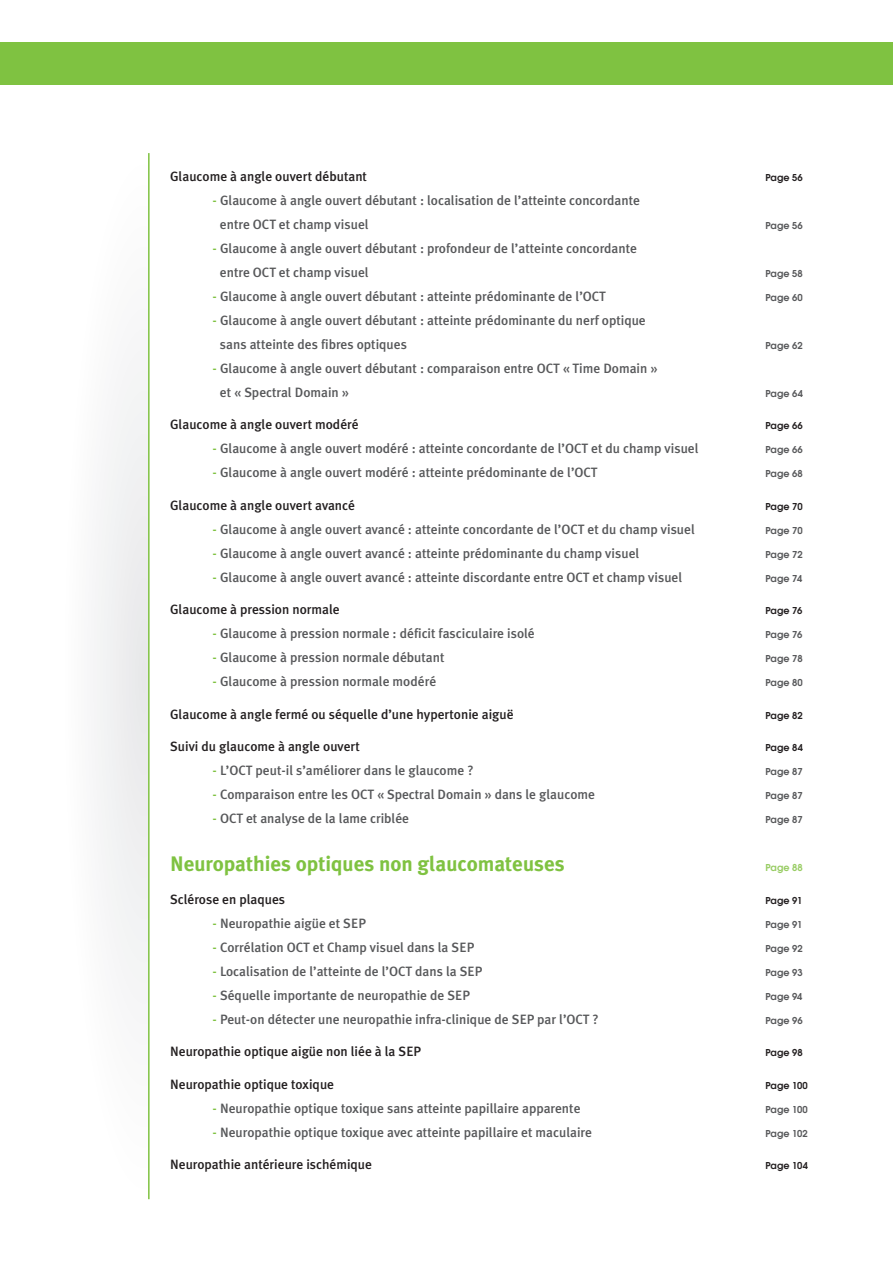
<style>
.page{position:relative;width:893px;height:1263px;background:#fff}
.page>*{position:absolute;margin:0;border:0;box-sizing:border-box;transform-origin:0 0}
.t1{font:700 21px "Meta Plus";color:#7fc241}
.t2{font:500 13.5px/24px "Meta Plus";color:#57585a}
.t3{font:500 13.5px "Meta Plus";color:#231f20}
.t4{font:600 10.5px "Avant Garde Gothic Itc T";color:#57585a}
.t5{font:600 10.5px "Avant Garde Gothic Itc T";color:#231f20}
.t6{font:600 10.5px "Avant Garde Gothic Itc T";color:#98cc63}
.s1{color:#7fc241}
</style>
<div class="page">
<div style="left:64px;top:153px;width:85px;height:1046px;background:#f9f9f9"></div>
<hr style="left:148px;top:153px;width:2px;height:1046px;background:#7fc241">
<div style="left:0;top:43px;width:893px;height:42px;background:#7fc241"></div>
<p class="t3" style="left:170px;top:171px;width:198px">Glaucome à angle ouvert débutant</p>
<p class="t5" style="left:765px;top:173px;width:39px">Page 56</p>
<p class="t2" style="left:220px;top:189px;width:422px;text-indent:-7px"><span class="s1">-</span> Glaucome à angle ouvert débutant : localisation de l’atteinte concordante entre OCT et champ visuel</p>
<p class="t4" style="left:765px;top:221px;width:39px">Page 56</p>
<p class="t2" style="left:220px;top:237px;width:419px;text-indent:-7px"><span class="s1">-</span> Glaucome à angle ouvert débutant : profondeur de l’atteinte concordante entre OCT et champ visuel</p>
<p class="t4" style="left:765px;top:269px;width:39px">Page 58</p>
<p class="t2" style="left:213px;top:285px;width:395px"><span class="s1">-</span> Glaucome à angle ouvert débutant : atteinte prédominante de l’OCT</p>
<p class="t4" style="left:765px;top:293px;width:39px">Page 60</p>
<p class="t2" style="left:220px;top:309px;width:427px;text-indent:-7px"><span class="s1">-</span> Glaucome à angle ouvert débutant : atteinte prédominante du nerf optique sans atteinte des fibres optiques</p>
<p class="t4" style="left:765px;top:341px;width:39px">Page 62</p>
<p class="t2" style="left:220px;top:357px;width:439px;text-indent:-7px"><span class="s1">-</span> Glaucome à angle ouvert débutant : comparaison entre OCT « Time Domain » et « Spectral Domain »</p>
<p class="t4" style="left:765px;top:389px;width:39px">Page 64</p>
<p class="t3" style="left:170px;top:419px;width:190px">Glaucome à angle ouvert modéré</p>
<p class="t5" style="left:765px;top:422px;width:39px">Page 66</p>
<p class="t2" style="left:213px;top:438px;width:487px"><span class="s1">-</span> Glaucome à angle ouvert modéré : atteinte concordante de l’OCT et du champ visuel</p>
<p class="t4" style="left:765px;top:446px;width:39px">Page 66</p>
<p class="t2" style="left:213px;top:462px;width:387px"><span class="s1">-</span> Glaucome à angle ouvert modéré : atteinte prédominante de l’OCT</p>
<p class="t4" style="left:765px;top:470px;width:39px">Page 68</p>
<p class="t3" style="left:170px;top:500px;width:186px">Glaucome à angle ouvert avancé</p>
<p class="t5" style="left:765px;top:502px;width:39px">Page 70</p>
<p class="t2" style="left:213px;top:518px;width:484px"><span class="s1">-</span> Glaucome à angle ouvert avancé : atteinte concordante de l’OCT et du champ visuel</p>
<p class="t4" style="left:765px;top:526px;width:39px">Page 70</p>
<p class="t2" style="left:213px;top:542px;width:428px"><span class="s1">-</span> Glaucome à angle ouvert avancé : atteinte prédominante du champ visuel</p>
<p class="t4" style="left:765px;top:550px;width:39px">Page 72</p>
<p class="t2" style="left:213px;top:566px;width:471px"><span class="s1">-</span> Glaucome à angle ouvert avancé : atteinte discordante entre OCT et champ visuel</p>
<p class="t4" style="left:765px;top:574px;width:38px">Page 74</p>
<p class="t3" style="left:170px;top:604px;width:171px">Glaucome à pression normale</p>
<p class="t5" style="left:765px;top:607px;width:38px">Page 76</p>
<p class="t2" style="left:213px;top:623px;width:324px"><span class="s1">-</span> Glaucome à pression normale : déficit fasciculaire isolé</p>
<p class="t4" style="left:765px;top:631px;width:38px">Page 76</p>
<p class="t2" style="left:213px;top:647px;width:233px"><span class="s1">-</span> Glaucome à pression normale débutant</p>
<p class="t4" style="left:765px;top:655px;width:39px">Page 78</p>
<p class="t2" style="left:213px;top:671px;width:225px"><span class="s1">-</span> Glaucome à pression normale modéré</p>
<p class="t4" style="left:765px;top:679px;width:39px">Page 80</p>
<p class="t3" style="left:170px;top:709px;width:345px">Glaucome à angle fermé ou séquelle d’une hypertonie aiguë</p>
<p class="t5" style="left:765px;top:711px;width:39px">Page 82</p>
<p class="t3" style="left:170px;top:741px;width:191px">Suivi du glaucome à angle ouvert</p>
<p class="t5" style="left:765px;top:744px;width:39px">Page 84</p>
<p class="t2" style="left:213px;top:760px;width:262px"><span class="s1">-</span> L’OCT peut-il s’améliorer dans le glaucome ?</p>
<p class="t4" style="left:765px;top:768px;width:39px">Page 87</p>
<p class="t2" style="left:213px;top:784px;width:384px"><span class="s1">-</span> Comparaison entre les OCT « Spectral Domain » dans le glaucome</p>
<p class="t4" style="left:765px;top:792px;width:39px">Page 87</p>
<p class="t2" style="left:213px;top:808px;width:198px"><span class="s1">-</span> OCT et analyse de la lame criblée</p>
<p class="t4" style="left:765px;top:816px;width:39px">Page 87</p>
<h1 class="t1" style="left:170px;top:856px;width:396px">Neuropathies optiques non glaucomateuses</h1>
<p class="t6" style="left:765px;top:864px;width:39px">Page 88</p>
<p class="t3" style="left:170px;top:894px;width:117px">Sclérose en plaques</p>
<p class="t5" style="left:765px;top:896px;width:38px">Page 91</p>
<p class="t2" style="left:213px;top:912px;width:155px"><span class="s1">-</span> Neuropathie aigüe et SEP</p>
<p class="t4" style="left:765px;top:920px;width:38px">Page 91</p>
<p class="t2" style="left:213px;top:936px;width:263px"><span class="s1">-</span> Corrélation OCT et Champ visuel dans la SEP</p>
<p class="t4" style="left:765px;top:944px;width:39px">Page 92</p>
<p class="t2" style="left:213px;top:960px;width:271px"><span class="s1">-</span> Localisation de l’atteinte de l’OCT dans la SEP</p>
<p class="t4" style="left:765px;top:968px;width:39px">Page 93</p>
<p class="t2" style="left:213px;top:984px;width:259px"><span class="s1">-</span> Séquelle importante de neuropathie de SEP</p>
<p class="t4" style="left:765px;top:992px;width:39px">Page 94</p>
<p class="t2" style="left:213px;top:1008px;width:388px"><span class="s1">-</span> Peut-on détecter une neuropathie infra-clinique de SEP par l’OCT ?</p>
<p class="t4" style="left:765px;top:1016px;width:39px">Page 96</p>
<p class="t3" style="left:170px;top:1046px;width:253px">Neuropathie optique aigüe non liée à la SEP</p>
<p class="t5" style="left:765px;top:1049px;width:39px">Page 98</p>
<p class="t3" style="left:170px;top:1079px;width:166px">Neuropathie optique toxique</p>
<p class="t5" style="left:765px;top:1081px;width:44px">Page 100</p>
<p class="t2" style="left:213px;top:1097px;width:369px"><span class="s1">-</span> Neuropathie optique toxique sans atteinte papillaire apparente</p>
<p class="t4" style="left:765px;top:1105px;width:44px">Page 100</p>
<p class="t2" style="left:213px;top:1121px;width:381px"><span class="s1">-</span> Neuropathie optique toxique avec atteinte papillaire et maculaire</p>
<p class="t4" style="left:765px;top:1129px;width:44px">Page 102</p>
<p class="t3" style="left:170px;top:1159px;width:204px">Neuropathie antérieure ischémique</p>
<p class="t5" style="left:765px;top:1162px;width:44px">Page 104</p>
</div>
